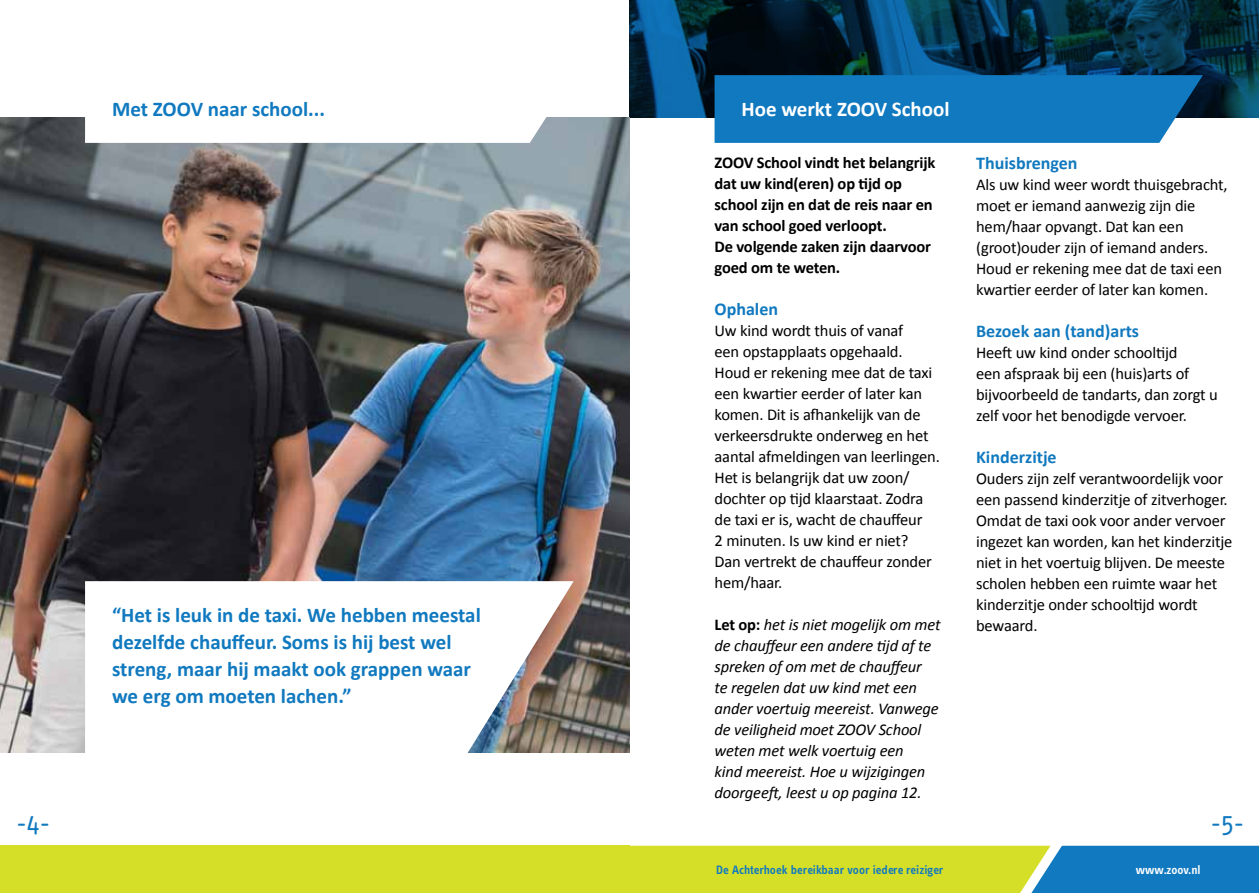
<style>
.page{position:relative;width:1259px;height:893px;background:#fff}
.page>*{position:absolute;margin:0;border:0;box-sizing:border-box;transform-origin:0 0}
.t1{font:27px "Info Text OT";color:#1079bf}
.t2{font:700 21px/27px "Calibri";color:#1079bf}
.t3{font:700 21px "Calibri";color:#fff}
.t4{font:700 18px "Calibri";color:#1079bf}
.t5{font:16.5px/21px "Calibri";letter-spacing:-.01em;color:#000}
.t6{font:italic 16.5px/21px "Calibri";letter-spacing:-.01em;color:#000}
.t7{font:700 16.5px/21px "Calibri";letter-spacing:-.01em;color:#000}
.t8{font:600 12.6px "Info Text OT";color:#1079bf}
.t9{font:600 12.6px "Info Text OT";color:#fff}
.s1{font-weight:700;font-style:normal}
</style>
<div class="page">
<img style="left:629px;top:0;width:630px;height:117px">
<img style="left:0;top:117px;width:629px;height:636px">
<svg style="left:85px;top:117px;width:488px;height:26px"></svg>
<svg style="left:714px;top:75px;width:489px;height:68px"></svg>
<svg style="left:629px;top:846px;width:630px;height:47px"></svg>
<div style="left:0;top:846px;width:629px;height:47px;background:#d6df28"></div>
<svg style="left:85px;top:581px;width:489px;height:172px"></svg>
<p class="t2" style="left:112px;top:96px;width:214px">Met ZOOV naar school...</p>
<p class="t3" style="left:741px;top:96px;width:210px">Hoe werkt ZOOV School</p>
<p class="t2" style="left:112px;top:602px;width:370px">“Het is leuk in de taxi. We hebben meestal dezelfde chauffeur. Soms is hij best wel streng, maar hij maakt ook grappen waar we erg om moeten lachen.”</p>
<p class="t7" style="left:714px;top:152px;width:222px">ZOOV School vindt het belangrijk dat uw kind(eren) op tijd op school zijn en dat de reis naar en van school goed verloopt.<br>De volgende zaken zijn daarvoor goed om te weten.</p>
<p class="t4" style="left:714px;top:298px;width:65px">Ophalen</p>
<p class="t5" style="left:714px;top:320px;width:227px">Uw kind wordt thuis of vanaf<br>een opstapplaats opgehaald.<br>Houd er rekening mee dat de taxi een kwartier eerder of later kan komen. Dit is afhankelijk van de verkeersdrukte onderweg en het aantal afmeldingen van leerlingen.<br>Het is belangrijk dat uw zoon/ dochter op tijd klaarstaat. Zodra de taxi er is, wacht de chauffeur<br>2 minuten. Is uw kind er niet?<br>Dan vertrekt de chauffeur zonder hem/haar.</p>
<p class="t6" style="left:714px;top:614px;width:227px"><span class="s1">Let op:</span> het is niet mogelijk om met de chauffeur een andere tijd af te spreken of om met de chauffeur<br>te regelen dat uw kind met een ander voertuig meereist. Vanwege de veiligheid moet ZOOV School weten met welk voertuig een<br>kind meereist. Hoe u wijzigingen doorgeeft, leest u op pagina 12.</p>
<p class="t4" style="left:976px;top:152px;width:103px">Thuisbrengen</p>
<p class="t5" style="left:976px;top:174px;width:253px">Als uw kind weer wordt thuisgebracht, moet er iemand aanwezig zijn die hem/haar opvangt. Dat kan een (groot)ouder zijn of iemand anders.<br>Houd er rekening mee dat de taxi een kwartier eerder of later kan komen.</p>
<p class="t4" style="left:976px;top:320px;width:164px">Bezoek aan (tand)arts</p>
<p class="t5" style="left:976px;top:342px;width:243px">Heeft uw kind onder schooltijd<br>een afspraak bij een (huis)arts of bijvoorbeeld de tandarts, dan zorgt u zelf voor het benodigde vervoer.</p>
<p class="t4" style="left:976px;top:446px;width:82px">Kinderzitje</p>
<p class="t5" style="left:976px;top:468px;width:258px">Ouders zijn zelf verantwoordelijk voor een passend kinderzitje of zitverhoger.<br>Omdat de taxi ook voor ander vervoer ingezet kan worden, kan het kinderzitje niet in het voertuig blijven. De meeste scholen hebben een ruimte waar het kinderzitje onder schooltijd wordt bewaard.</p>
<h1 class="t1" style="left:17px;top:809px;width:35px">-4-</h1>
<h1 class="t1" style="left:1210px;top:809px;width:35px">-5-</h1>
<p class="t8" style="left:716px;top:863px;width:229px">De Achterhoek bereikbaar voor iedere reiziger</p>
<p class="t9" style="left:1136px;top:863px;width:66px">www.zoov.nl</p>
</div>
